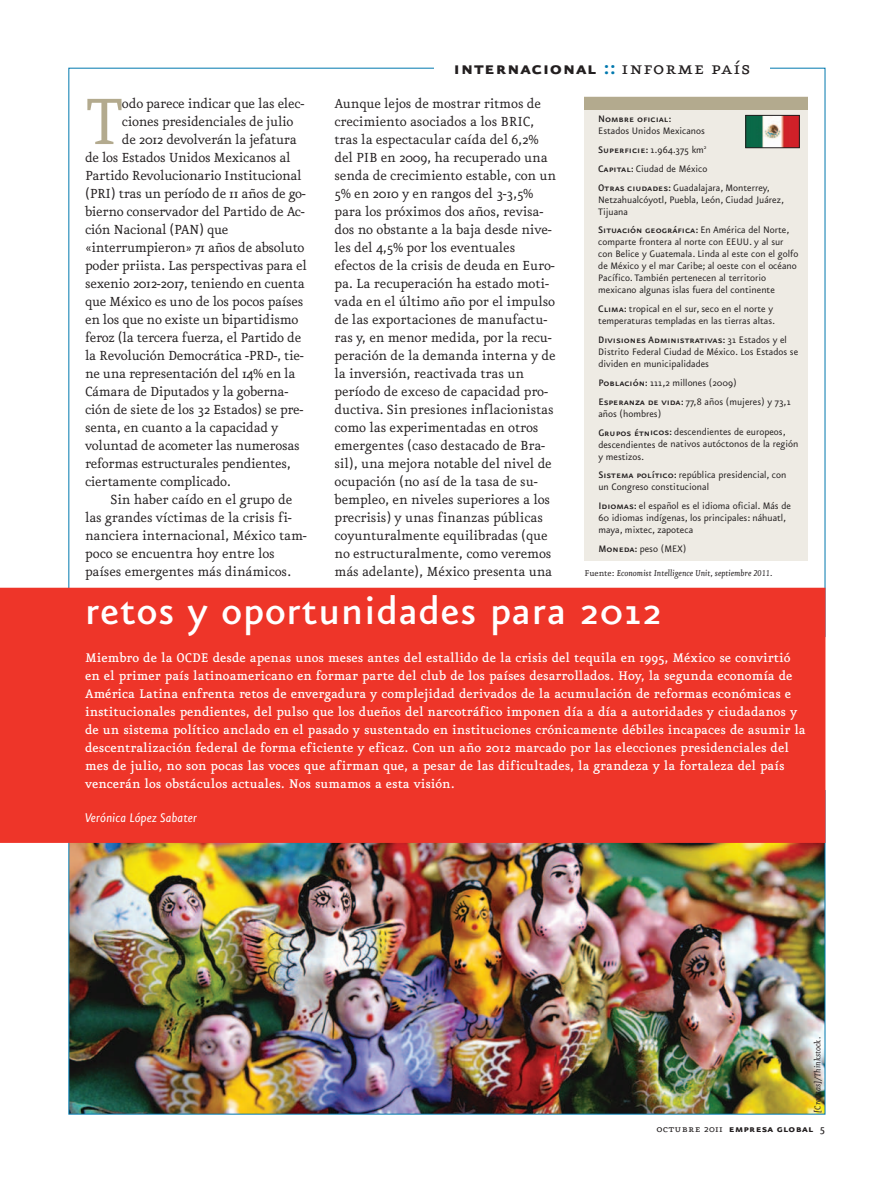
<style>
.page{position:relative;width:893px;height:1191px;background:#fff}
.page>*{position:absolute;margin:0;border:0;box-sizing:border-box;transform-origin:0 0}
.t1{font:78.45px "Eureka";color:#b3aa8e}
.t2{font:500 45px "Eureka Sans";letter-spacing:.02em;color:#fff}
.t3{font:21.9px "Eureka Sans Bold Caps";letter-spacing:.025em;color:#231f20}
.t4{font:15.75px/18px "Eureka";letter-spacing:-.01em;color:#231f20}
.t5{font:500 15px/18px "Eureka";color:#fff}
.t6{font:italic 15px "Eureka Sans";color:#fff}
.t7{font:12px "Eureka Sans Bold Caps";letter-spacing:.025em;color:#231f20}
.t8{font:11.25px/12px "Eureka Sans";color:#231f20}
.t9{font:11.25px "Eureka Sans Medium Caps";color:#231f20}
.t10{font:italic 10.2px "Eureka";color:#231f20}
.s1{color:#0078ae}
.s2{font-family:"Eureka Small Caps"}
.s3{font-family:"Eureka Sans"}
.s4{font-family:"Eureka Sans Medium Caps"}
.s5{font-style:normal}
.s6{font-family:"Eureka"}
.s7{font-family:"Eureka";font-weight:500}
</style>
<div class="page">
<div style="left:584px;top:96px;width:223px;height:464px;background:#eeebe4"></div>
<div style="left:584px;top:97px;width:224px;height:12px;background:#b3aa8e"></div>
<img style="left:748px;top:117px;width:49px;height:29px">
<div style="left:746px;top:115px;width:53px;height:33px;border:1px solid #231f20"></div>
<img style="left:70px;top:842px;width:753px;height:270px">
<div style="left:0;top:588px;width:825px;height:254px;background:#ee3529"></div>
<h1 class="t1" style="left:85px;top:84px;width:40px">T</h1>
<p class="t4" style="left:122px;top:95px;width:184px">odo parece indicar que las elec-</p>
<p class="t4" style="left:122px;top:113px;width:173px">ciones presidenciales de julio</p>
<p class="t4" style="left:122px;top:131px;width:176px">de 2012 devolverán la jefatura</p>
<p class="t4" style="left:85px;top:149px;width:207px">de los Estados Unidos Mexicanos al</p>
<p class="t4" style="left:85px;top:167px;width:218px">Partido Revolucionario Institucional</p>
<p class="t4" style="left:85px;top:185px;width:222px">(PRI) tras un período de 11 años de go-</p>
<p class="t4" style="left:85px;top:203px;width:221px">bierno conservador del Partido de Ac-</p>
<p class="t4" style="left:85px;top:221px;width:145px">ción Nacional (PAN) que</p>
<p class="t4" style="left:85px;top:239px;width:221px">«interrumpieron» 71 años de absoluto</p>
<p class="t4" style="left:85px;top:257px;width:223px">poder priista. Las perspectivas para el</p>
<p class="t4" style="left:85px;top:275px;width:221px">sexenio 2012-2017, teniendo en cuenta</p>
<p class="t4" style="left:85px;top:293px;width:220px">que México es uno de los pocos países</p>
<p class="t4" style="left:85px;top:311px;width:215px">en los que no existe un bipartidismo</p>
<p class="t4" style="left:85px;top:329px;width:218px">feroz (la tercera fuerza, el Partido de</p>
<p class="t4" style="left:85px;top:347px;width:220px">la Revolución Democrática -PRD-, tie-</p>
<p class="t4" style="left:85px;top:365px;width:212px">ne una representación del 14% en la</p>
<p class="t4" style="left:85px;top:383px;width:205px">Cámara de Diputados y la goberna-</p>
<p class="t4" style="left:85px;top:401px;width:220px">ción de siete de los 32 Estados) se pre-</p>
<p class="t4" style="left:85px;top:419px;width:195px">senta, en cuanto a la capacidad y</p>
<p class="t4" style="left:85px;top:437px;width:216px">voluntad de acometer las numerosas</p>
<p class="t4" style="left:85px;top:455px;width:207px">reformas estructurales pendientes,</p>
<p class="t4" style="left:85px;top:473px;width:148px">ciertamente complicado.</p>
<p class="t4" style="left:111px;top:491px;width:183px">Sin haber caído en el grupo de</p>
<p class="t4" style="left:85px;top:509px;width:208px">las grandes víctimas de la crisis fi-</p>
<p class="t4" style="left:85px;top:527px;width:223px">nanciera internacional, México tam-</p>
<p class="t4" style="left:85px;top:545px;width:191px">poco se encuentra hoy entre los</p>
<p class="t4" style="left:85px;top:563px;width:208px">países emergentes más dinámicos.</p>
<h3 class="t3" style="left:453px;top:57px;width:299px">internacional <span class="s1">::</span> <span class="s2">informe país</span></h3>
<p class="t4" style="left:334px;top:95px;width:223px">Aunque lejos de mostrar ritmos de crecimiento asociados a los BRIC, tras la espectacular caída del 6,2% del PIB en 2009, ha recuperado una senda de crecimiento estable, con un 5% en 2010 y en rangos del 3-3,5% para los próximos dos años, revisa&shy;dos no obstante a la baja desde nive&shy;les del 4,5% por los eventuales efectos de la crisis de deuda en Euro&shy;pa. La recuperación ha estado moti&shy;vada en el último año por el impulso de las exportaciones de manufactu&shy;ras y, en menor medida, por la recu&shy;peración de la demanda interna y de la inversión, reactivada tras un período de exceso de capacidad pro&shy;ductiva. Sin presiones inflacionistas como las experimentadas en otros emergentes (caso destacado de Bra&shy;sil), una mejora notable del nivel de ocupación (no así de la tasa de su&shy;bempleo, en niveles superiores a los precrisis) y unas finanzas públicas coyunturalmente equilibradas (que no estructuralmente, como veremos más adelante), México presenta una</p>
<p class="t9" style="left:598px;top:112px;width:75px">Nombre oficial:</p>
<p class="t8" style="left:598px;top:125px;width:108px">Estados Unidos Mexicanos</p>
<p class="t9" style="left:598px;top:142px;width:110px">Superficie: <span class="s3">1.964.375 km</span><sup>2</sup></p>
<p class="t8" style="left:598px;top:160px;width:173px;line-height:18.8px"><span class="s4">Capital:</span> Ciudad de México<br><span class="s4">Otras ciudades:</span> Guadalajara, Monterrey,</p>
<p class="t8" style="left:598px;top:194px;width:187px">Netzahualcóyotl, Puebla, León, Ciudad Juárez,<br>Tijuana</p>
<p class="t9" style="left:598px;top:223px;width:193px">Situación geográfica: <span class="s3">En América del Norte,</span></p>
<p class="t8" style="left:598px;top:236px;width:202px">comparte frontera al norte con EEUU. y al sur con Belice y Guatemala. Linda al este con el golfo de México y el mar Caribe; al oeste con el océano Pacífico. También pertenecen al territorio mexicano algunas islas fuera del continente</p>
<p class="t8" style="left:598px;top:303px;width:178px"><span class="s4">Clima:</span> tropical en el sur, seco en el norte y temperaturas templadas en las tierras altas.</p>
<p class="t9" style="left:598px;top:332px;width:190px">Divisiones Administrativas: <span class="s3">31 Estados y el</span></p>
<p class="t8" style="left:598px;top:346px;width:201px">Distrito Federal Ciudad de México. Los Estados se dividen en municipalidades</p>
<p class="t8" style="left:598px;top:374px;width:194px;line-height:18.8px"><span class="s4">Población:</span> 111,2 millones (2009)<br><span class="s4">Esperanza de vida:</span> 77,8 años (mujeres) y 73,1</p>
<p class="t8" style="left:598px;top:404px;width:189px;line-height:18.8px">años (hombres)<br><span class="s4">Grupos étnicos:</span> descendientes de europeos,</p>
<p class="t8" style="left:598px;top:439px;width:202px">descendientes de nativos autóctonos de la región y mestizos.</p>
<p class="t8" style="left:598px;top:469px;width:189px"><span class="s4">Sistema político:</span> república presidencial, con un Congreso constitucional</p>
<p class="t8" style="left:598px;top:500px;width:194px"><span class="s4">Idiomas:</span> el español es el idioma oficial. Más de<br>60 idiomas indígenas, los principales: náhuatl, maya, mixtec, zapoteca</p>
<p class="t8" style="left:598px;top:543px;width:89px"><span class="s4">Moneda:</span> peso (MEX)</p>
<p class="t10" style="left:584px;top:568px;width:189px"><span class="s5">Fuente:</span> Economist Intelligence Unit, septiembre 2011.</p>
<h2 class="t2" style="left:85px;top:582px;width:578px">retos y oportunidades para 2012</h2>
<p class="t5" style="left:85px;top:649px;width:722px">Miembro de la OCDE desde apenas unos meses antes del estallido de la crisis del tequila en 1995, México se convirtió en el primer país latinoamericano en formar parte del club de los países desarrollados. Hoy, la segunda economía de América Latina enfrenta retos de envergadura y complejidad derivados de la acumulación de reformas económicas e institucionales pendientes, del pulso que los dueños del narcotráfico imponen día a día a autoridades y ciudadanos y de un sistema político anclado en el pasado y sustentado en instituciones crónicamente débiles incapaces de asumir la descentralización federal de forma eficiente y eficaz. Con un año 2012 marcado por las elecciones presidenciales del mes de julio, no son pocas las voces que afirman que, a pesar de las dificultades, la grandeza y la fortaleza del país vencerán los obstáculos actuales. Nos sumamos a esta visión.</p>
<p class="t6" style="left:85px;top:811px;width:113px">Verónica López Sabater</p>
<p class="t10" style="left:813px;top:1112px;width:77px;rotate:-90deg">[Creatas]/Thinkstock.</p>
<p class="t7" style="left:656px;top:1122px;width:170px"><span class="s2">octubre</span> <span class="s6">2011</span> empresa global <span class="s7">5</span></p>
</div>
